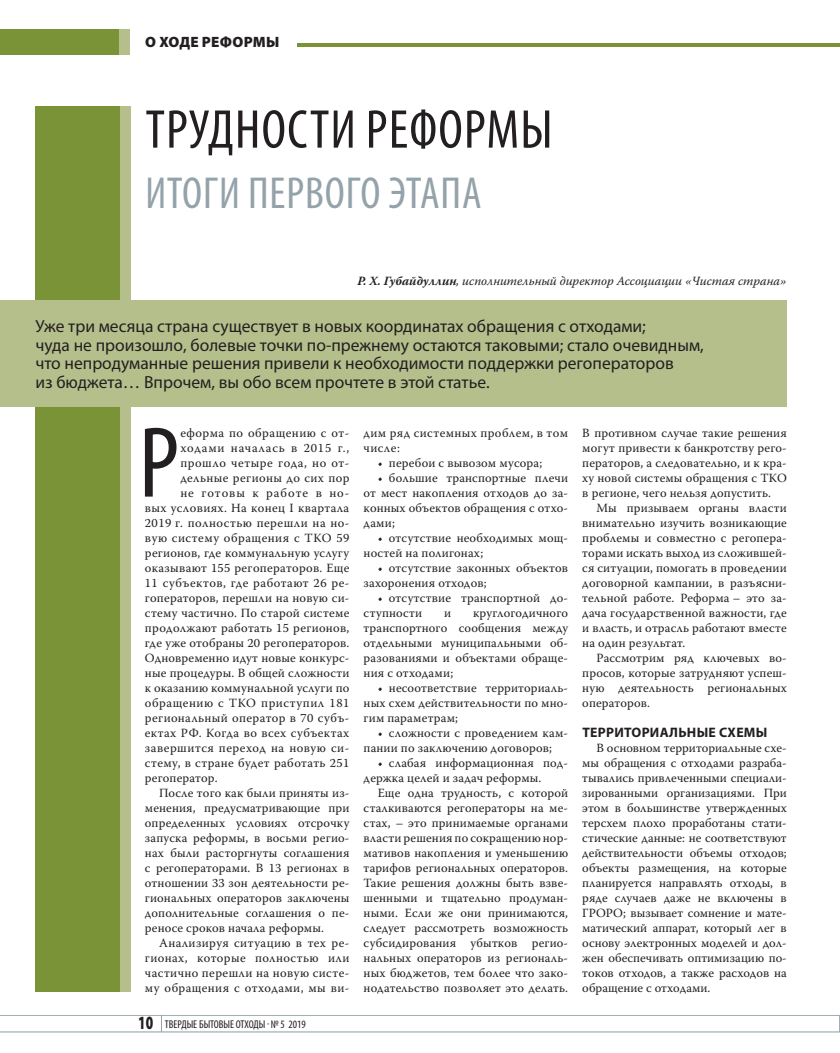
<style>
.page{position:relative;width:840px;height:1053px;background:#fff}
.page>*{position:absolute;margin:0;border:0;box-sizing:border-box;transform-origin:0 0}
.t1{font:condensed 101.5px "Myriad Pro";color:#231f20}
.t2{font:condensed 55px "Myriad Pro";letter-spacing:.02em;color:#231f20}
.t3{font:condensed 45px "Myriad Pro";letter-spacing:.02em;color:#94a2aa}
.t4{font:17.5px/18.8px "Myriad Pro";color:#231f20}
.t5{font:15px "Myriad Pro Black 3";letter-spacing:.02em;color:#231f20}
.t6{font:700 13.75px "Myriad Pro";letter-spacing:.02em;color:#231f20}
.t7{font:12.5px/15px "Warnock Pro";letter-spacing:.01em;color:#231f20;text-align:justify}
.t8{font:12.5px/15px "Warnock Pro";letter-spacing:.03em;color:#231f20}
.t9{font:12.5px "Warnock Pro";letter-spacing:.035em;color:#231f20}
.t10{font:12.5px "Warnock Pro";letter-spacing:.04em;color:#231f20}
.t11{font:italic 12.5px "Warnock Pro";color:#231f20}
.t12{font:12.5px "Warnock Pro";letter-spacing:.06em;color:#231f20}
.t13{font:12.5px "Warnock Pro";letter-spacing:.075em;color:#231f20}
.t14{font:condensed 11.25px "Myriad Pro";color:#231f20}
.s1{font-weight:700}
.s2{font-weight:900;font-stretch:normal;font-size:18.75px}
</style>
<div class="page">
<div style="left:0;top:29px;width:119px;height:25px;background:#7a9337"></div>
<hr style="left:298px;top:43px;width:542px;height:4px;background:#7a9337">
<div style="left:119px;top:29px;width:10px;height:25px;background:#b5bf8c"></div>
<svg style="left:0;top:1015px;width:840px;height:17px"></svg>
<div style="left:35px;top:106px;width:86px;height:885px;background:#7a9337"></div>
<div style="left:121px;top:106px;width:10px;height:885px;background:#b5bf8c"></div>
<div style="left:0;top:300px;width:787px;height:106px;background:#b5bf8c"></div>
<p class="t5" style="left:145px;top:33px;width:136px">О ХОДЕ РЕФОРМЫ</p>
<h2 class="t2" style="left:145px;top:96px;width:409px">ТРУДНОСТИ РЕФОРМЫ</h2>
<h3 class="t3" style="left:145px;top:165px;width:338px">ИТОГИ ПЕРВОГО ЭТАПА</h3>
<p class="t11" style="left:358px;top:273px;width:431px"><span class="s1">Р. Х. Губайдуллин</span>, исполнительный директор Ассоциации «Чистая страна»</p>
<p class="t4" style="left:35px;top:316px;width:670px">Уже три месяца страна существует в новых координатах обращения с отходами;<br>чуда не произошло, болевые точки по-прежнему остаются таковыми; стало очевидным, что непродуманные решения привели к необходимости поддержки регоператоров<br>из бюджета… Впрочем, вы обо всем прочтете в этой статье.</p>
<h1 class="t1" style="left:139px;top:401px;width:42px">Р</h1>
<p class="t9" style="left:180px;top:425px;width:170px">еформа по обращению с от-</p>
<p class="t8" style="left:364px;top:424px;width:206px">дим ряд системных проблем, в том числе:</p>
<p class="t7" style="left:378px;top:454px;width:166px">• перебои с вывозом мусора;</p>
<p class="t7" style="left:364px;top:469px;width:206px;text-indent:14px">• большие транспортные плечи от мест накопления отходов до за&shy;конных объектов обращения с отхо&shy;дами;</p>
<p class="t7" style="left:364px;top:529px;width:206px;text-indent:14px">• отсутствие необходимых мощ&shy;ностей на полигонах;</p>
<p class="t7" style="left:364px;top:559px;width:206px;text-indent:14px">• отсутствие законных объектов захоронения отходов;</p>
<p class="t7" style="left:364px;top:589px;width:206px;text-indent:14px">• отсутствие транспортной до&shy;ступности</p>
<p class="t7" style="left:582px;top:424px;width:206px">В противном случае такие решения могут привести к банкротству рего&shy;ператоров, а следовательно, и к кра&shy;ху новой системы обращения с ТКО в регионе, чего нельзя допустить.</p>
<p class="t7" style="left:582px;top:499px;width:206px;text-indent:14px">Мы призываем органы власти внимательно изучить возникающие проблемы и совместно с регопера&shy;торами искать выход из сложившей&shy;ся ситуации, помогать в проведении договорной кампании, в разъясни&shy;тельной работе. Реформа – это за&shy;дача государственной важности, где и власть, и отрасль работают вместе на один результат.</p>
<p class="t7" style="left:582px;top:649px;width:206px;text-indent:14px">Рассмотрим ряд ключевых во&shy;просов, которые затрудняют успеш&shy;ную деятельность региональных операторов.</p>
<p class="t6" style="left:582px;top:723px;width:187px">ТЕРРИТОРИАЛЬНЫЕ СХЕМЫ</p>
<p class="t7" style="left:582px;top:739px;width:206px;text-indent:14px">В основном территориальные схе&shy;мы обращения с отходами разраба&shy;тывались привлеченными специали&shy;зированными организациями. При этом в большинстве утвержденных терсхем плохо проработаны стати&shy;стические данные: не соответствуют действительности объемы отходов; объекты размещения, на которые планируется направлять отходы, в ряде случаев даже не включены в ГРОРО; вызывает сомнение и мате&shy;матический аппарат, который лег в основу электронных моделей и дол&shy;жен обеспечивать оптимизацию по&shy;токов отходов, а также расходов на обращение с отходами.</p>
<p class="t12" style="left:180px;top:440px;width:171px">ходами началась в 2015 г.,</p>
<p class="t10" style="left:180px;top:455px;width:171px">прошло четыре года, но от-</p>
<p class="t8" style="left:180px;top:469px;width:171px">дельные регионы до сих пор</p>
<p class="t13" style="left:180px;top:485px;width:170px">не готовы к работе в но-</p>
<p class="t8" style="left:145px;top:499px;width:206px">вых условиях. На конец I квартала</p>
<p class="t9" style="left:145px;top:515px;width:206px">2019 г. полностью перешли на но-</p>
<p class="t9" style="left:145px;top:530px;width:206px">вую систему обращения с ТКО 59</p>
<p class="t7" style="left:145px;top:544px;width:206px">регионов, где коммунальную услугу</p>
<p class="t7" style="left:145px;top:559px;width:206px">оказывают 155 регоператоров. Еще</p>
<p class="t9" style="left:145px;top:575px;width:206px">11 субъектов, где работают 26 ре-</p>
<p class="t7" style="left:145px;top:589px;width:206px">гоператоров, перешли на новую си-</p>
<p class="t7" style="left:145px;top:604px;width:206px">стему частично. По старой системе</p>
<p class="t7" style="left:145px;top:619px;width:206px">продолжают работать 15 регионов,</p>
<p class="t7" style="left:145px;top:634px;width:206px">где уже отобраны 20 регоператоров.</p>
<p class="t7" style="left:145px;top:649px;width:206px">Одновременно идут новые конкурс-</p>
<p class="t7" style="left:145px;top:664px;width:206px">ные процедуры. В общей сложности</p>
<p class="t7" style="left:145px;top:679px;width:206px">к оказанию коммунальной услуги по</p>
<p class="t10" style="left:145px;top:695px;width:206px">обращению с ТКО приступил 181</p>
<p class="t8" style="left:145px;top:709px;width:206px">региональный оператор в 70 субъ-</p>
<p class="t8" style="left:145px;top:724px;width:206px">ектах РФ. Когда во всех субъектах</p>
<p class="t10" style="left:145px;top:740px;width:206px">завершится переход на новую си-</p>
<p class="t7" style="left:145px;top:754px;width:206px">стему, в стране будет работать 251</p>
<p class="t7" style="left:145px;top:769px;width:74px">регоператор.</p>
<p class="t7" style="left:159px;top:784px;width:192px">После того как были приняты из-</p>
<p class="t7" style="left:145px;top:799px;width:206px">менения, предусматривающие при</p>
<p class="t7" style="left:145px;top:814px;width:206px">определенных условиях отсрочку</p>
<p class="t7" style="left:145px;top:829px;width:206px">запуска реформы, в восьми регио-</p>
<p class="t7" style="left:145px;top:844px;width:206px">нах были расторгнуты соглашения</p>
<p class="t7" style="left:145px;top:859px;width:206px">с регоператорами. В 13 регионах в</p>
<p class="t7" style="left:145px;top:874px;width:206px">отношении 33 зон деятельности ре-</p>
<p class="t7" style="left:145px;top:889px;width:206px">гиональных операторов заключены</p>
<p class="t7" style="left:145px;top:904px;width:206px">дополнительные соглашения о пе-</p>
<p class="t7" style="left:145px;top:919px;width:180px">реносе сроков начала реформы.</p>
<p class="t8" style="left:159px;top:934px;width:192px">Анализируя ситуацию в тех ре-</p>
<p class="t8" style="left:145px;top:949px;width:206px">гионах, которые полностью или</p>
<p class="t8" style="left:145px;top:964px;width:206px">частично перешли на новую систе-</p>
<p class="t8" style="left:145px;top:979px;width:206px">му обращения с отходами, мы ви-</p>
<p class="t7" style="left:364px;top:604px;width:206px;text-indent:109px">круглогодичного транспортного сообщения между отдельными муниципальными об&shy;разованиями и объектами обраще&shy;ния с отходами;</p>
<p class="t7" style="left:364px;top:679px;width:206px;text-indent:14px">• несоответствие территориаль&shy;ных схем действительности по мно&shy;гим параметрам;</p>
<p class="t7" style="left:364px;top:724px;width:206px;text-indent:14px">• сложности с проведением кам&shy;пании по заключению договоров;</p>
<p class="t7" style="left:364px;top:754px;width:206px;text-indent:14px">• слабая информационная под&shy;держка целей и задач реформы.</p>
<p class="t7" style="left:364px;top:784px;width:206px;text-indent:14px">Еще одна трудность, с которой сталкиваются регоператоры на ме&shy;стах, – это принимаемые органами власти решения по сокращению нор&shy;мативов накопления и уменьшению тарифов региональных операторов.<br>Такие решения должны быть взве&shy;шенными и тщательно продуман&shy;ными. Если же они принимаются, следует рассмотреть возможность субсидирования убытков регио&shy;нальных операторов из региональ&shy;ных бюджетов, тем более что зако&shy;нодательство позволяет это делать.</p>
<p class="t7" style="left:444px;top:604px;width:9px">и</p>
<p class="t14" style="left:138px;top:1016px;width:169px"><span class="s2">10</span> ТВЕРДЫЕ БЫТОВЫЕ ОТХОДЫ № 5 2019</p>
</div>
